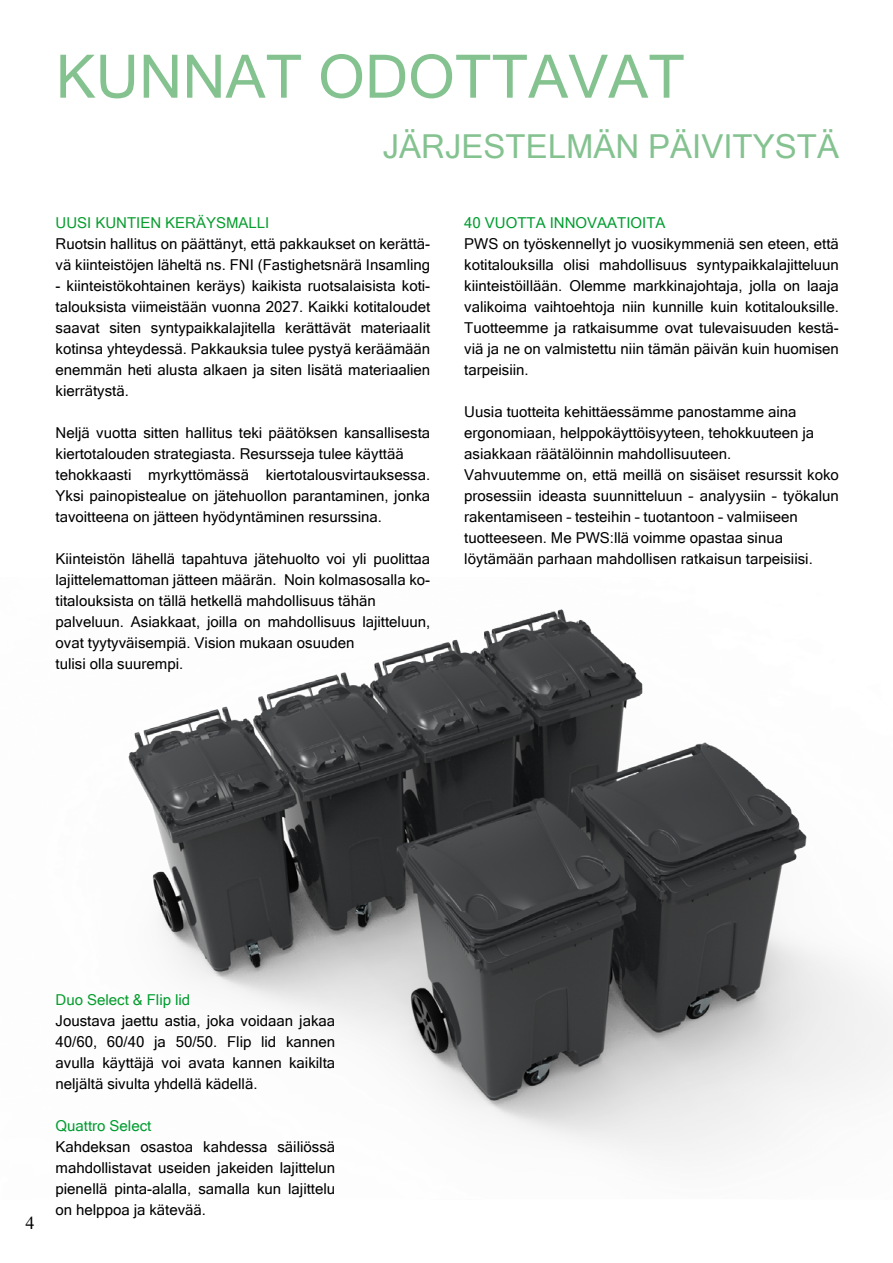
<style>
.page{position:relative;width:893px;height:1263px;background:#fff}
.page>*{position:absolute;margin:0;border:0;box-sizing:border-box;transform-origin:0 0}
.t1{font:60px "Microsoft Sans Serif";color:#84c290}
.t2{font:33px "Microsoft Sans Serif";color:#84c290}
.t3{font:18px "Times New Roman";color:#000}
.t4{font:15px/21px "Microsoft Sans Serif";color:#000}
.t5{font:15px "Microsoft Sans Serif";color:#009d30}
.t6{font:15px "Microsoft Sans Serif";color:#089d2f}
.s1{color:#089d2f}
.s2{color:#009d30}
</style>
<div class="page">
<img style="left:128px;top:609px;width:765px;height:548px">
<h1 class="t1" style="left:56px;top:38px;width:631px">KUNNAT ODOTTAVAT</h1>
<h2 class="t2" style="left:383px;top:125px;width:458px">JÄRJESTELMÄN PÄIVITYSTÄ</h2>
<p class="t6" style="left:56px;top:213px;width:215px">UUSI KUNTIEN KERÄYSMALLI</p>
<p class="t4" style="left:56px;top:233px;width:376px">Ruotsin hallitus on päättänyt, että pakkaukset on kerättä&shy;vä kiinteistöjen läheltä ns. FNI (Fastighetsnärä Insamling</p>
<p class="t4" style="left:56px;top:275px;width:376px;text-align:justify">- kiinteistökohtainen keräys) kaikista ruotsalaisista koti&shy;talouksista viimeistään vuonna 2027. Kaikki kotitaloudet saavat siten syntypaikkalajitella kerättävät materiaalit kotinsa yhteydessä. Pakkauksia tulee pystyä keräämään enemmän heti alusta alkaen ja siten lisätä materiaalien kierrätystä.</p>
<p class="t4" style="left:56px;top:422px;width:376px">Neljä vuotta sitten hallitus teki päätöksen kansallisesta kiertotalouden strategiasta. Resursseja tulee käyttää tehokkaasti myrkyttömässä kiertotalousvirtauksessa.<br>Yksi painopistealue on jätehuollon parantaminen, jonka tavoitteena on jätteen hyödyntäminen resurssina.</p>
<p class="t4" style="left:56px;top:548px;width:376px">Kiinteistön lähellä tapahtuva jätehuolto voi yli puolittaa lajittelemattoman jätteen määrän. Noin kolmasosalla ko&shy;titalouksista on tällä hetkellä mahdollisuus tähän palveluun. Asiakkaat, joilla on mahdollisuus lajitteluun, ovat tyytyväisempiä. Vision mukaan osuuden<br>tulisi olla suurempi.</p>
<p class="t5" style="left:464px;top:213px;width:203px">40 VUOTTA INNOVAATIOITA</p>
<p class="t4" style="left:464px;top:233px;width:376px;text-align:justify">PWS on työskennellyt jo vuosikymmeniä sen eteen, että kotitalouksilla olisi mahdollisuus syntypaikkalajitteluun kiinteistöillään. Olemme markkinajohtaja, jolla on laaja valikoima vaihtoehtoja niin kunnille kuin kotitalouksille.<br>Tuotteemme ja ratkaisumme ovat tulevaisuuden kestä&shy;viä ja ne on valmistettu niin tämän päivän kuin huomisen tarpeisiin.</p>
<p class="t4" style="left:464px;top:401px;width:376px">Uusia tuotteita kehittäessämme panostamme aina ergonomiaan, helppokäyttöisyyteen, tehokkuuteen ja asiakkaan räätälöinnin mahdollisuuteen.<br>Vahvuutemme on, että meillä on sisäiset resurssit koko prosessiin ideasta suunnitteluun – analyysiin – työkalun rakentamiseen – testeihin – tuotantoon – valmiiseen tuotteeseen. Me PWS:llä voimme opastaa sinua löytämään parhaan mahdollisen ratkaisun tarpeisiisi.</p>
<p class="t3" style="left:26px;top:1210px;width:10px">4</p>
<p class="t4" style="left:56px;top:988px;width:281px"><span class="s1">Duo Select &amp;</span> <span class="s2">Flip lid<br></span>Joustava jaettu astia, joka voidaan jakaa 40/60, 60/40 ja 50/50. Flip lid kannen avulla käyttäjä voi avata kannen kaikilta neljältä sivulta yhdellä kädellä.</p>
<p class="t5" style="left:56px;top:1115px;width:97px">Quattro Select</p>
<p class="t4" style="left:56px;top:1135px;width:281px;text-align:justify">Kahdeksan osastoa kahdessa säiliössä mahdollistavat useiden jakeiden lajittelun pienellä pinta-alalla, samalla kun lajittelu on helppoa ja kätevää.</p>
</div>
